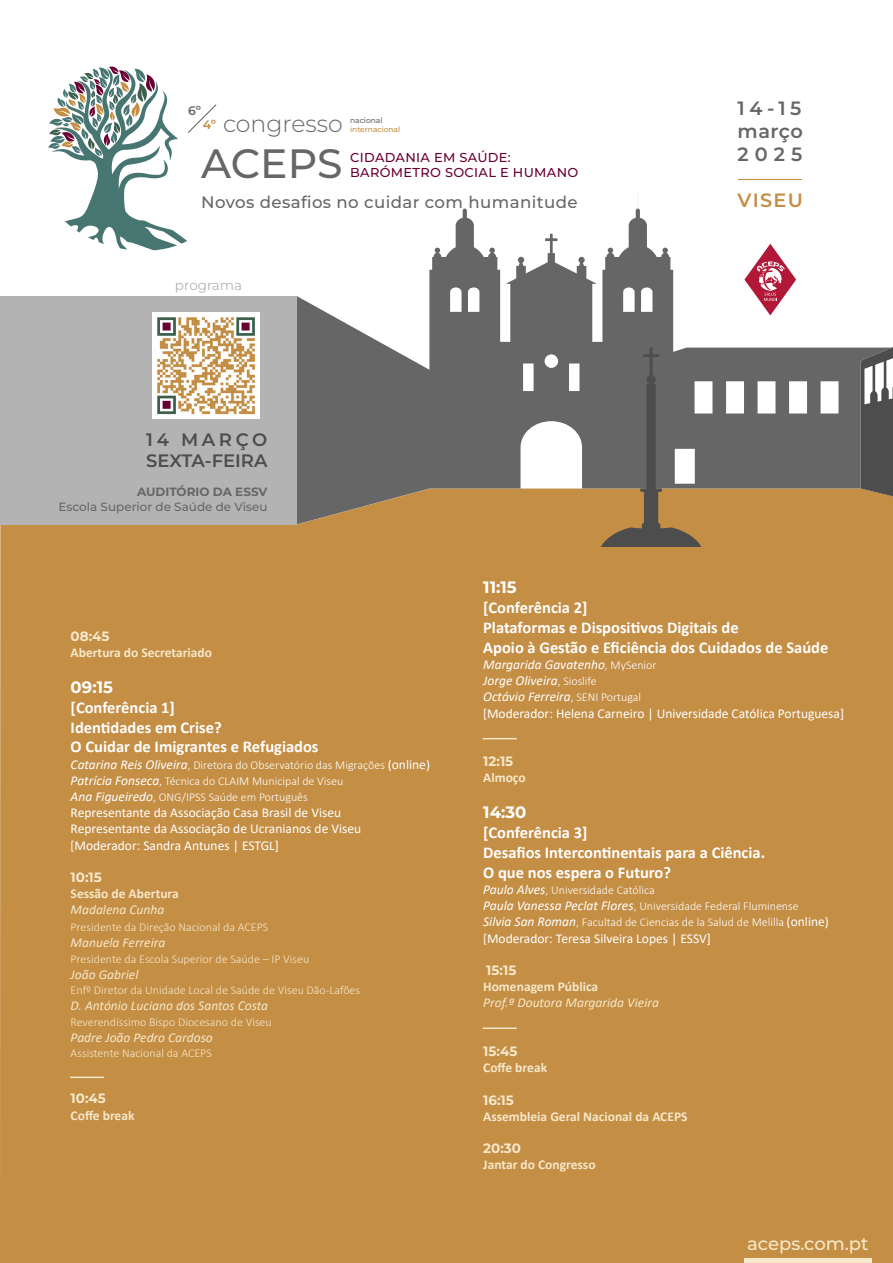
<style>
.page{position:relative;width:893px;height:1263px;background:#fff}
.page>*{position:absolute;margin:0;border:0;box-sizing:border-box;transform-origin:0 0}
.t1{font:500 40.95px "Montserrat";color:#666}
.t2{font:300 23.55px "Montserrat";color:#666}
.t3{font:600 19.2px/23.1px "Montserrat";letter-spacing:.23em;color:#666;text-align:justify}
.t4{font:600 19.2px "Montserrat";letter-spacing:.07em;color:#c48e45}
.t5{font:600 18px/21.6px "Montserrat";color:#4d4d4d}
.t6{font:500 18px "Montserrat";color:#f6e8c9}
.t7{font:500 16.65px "Montserrat";letter-spacing:.025em;color:#666}
.t8{font:700 16.5px/19.8px "Calibri";color:#fff}
.t9{font:700 16.5px "Montserrat";color:#fff}
.t10{font:13.5px/16.2px "Calibri";color:#fff}
.t11{font:700 13.5px "Calibri";color:#f6e8c9}
.t12{font:italic 13.5px "Calibri";color:#f6e8c9}
.t13{font:700 13.5px "Montserrat";color:#f6e8c9}
.t14{font:13.5px "Montserrat";color:#b3b3b3}
.t15{font:500 12.9px/15.5px "Montserrat";letter-spacing:.025em;color:#690032}
.t16{font:600 12.3px "Montserrat";color:#666}
.t17{font:600 12.3px "Montserrat";color:#c48e45}
.t18{font:300 12px/16.2px "Calibri";color:#fff}
.t19{font:300 12px "Calibri";color:#f6e8c9}
.t20{font:500 12px "Montserrat";color:#666}
.t21{font:700 12px "Montserrat";color:#666}
.t22{font:500 7.5px "Montserrat";color:#c48e45}
.t23{font:500 7.5px "Montserrat";color:#666}
.s1{font-weight:400;font-style:italic;font-size:13.5px}
.s2{font-weight:400;font-size:13.5px}
.s3{font-family:"Myriad Pro"}
.s4{font-style:italic}
.s5{font-weight:300;font-size:12px}
</style>
<div class="page">
<svg style="left:48px;top:66px;width:169px;height:184px"></svg>
<div style="left:0;top:496px;width:893px;height:767px;background:#c48e45"></div>
<svg style="left:296px;top:209px;width:596px;height:315px"></svg>
<svg style="left:601px;top:347px;width:100px;height:200px;background:#7a7062"></svg>
<div style="left:0;top:296px;width:296px;height:228px;background:#b3b3b3"></div>
<svg style="left:861px;top:347px;width:32px;height:149px;background:#6e6d6b"></svg>
<svg style="left:744px;top:244px;width:52px;height:71px"></svg>
<hr style="left:738px;top:179px;width:64px;height:1px;background:#c48e45">
<hr style="left:70px;top:1076px;width:34px;height:2px;background:#f6e8c9">
<hr style="left:483px;top:738px;width:34px;height:1px;background:#f6e8c9">
<hr style="left:483px;top:1027px;width:34px;height:2px;background:#f6e8c9">
<img style="left:153px;top:312px;width:106px;height:106px">
<hr style="left:744px;top:1259px;width:128px;height:4px;background:#f6e8c9">
<p class="t16" style="left:188px;top:103px;width:14px">6º</p>
<p class="t17" style="left:203px;top:117px;width:15px">4º</p>
<h2 class="t2" style="left:223px;top:108px;width:121px">congresso</h2>
<p class="t23" style="left:350px;top:116px;width:34px">nacional</p>
<p class="t22" style="left:350px;top:125px;width:52px">internacional</p>
<h1 class="t1" style="left:201px;top:136px;width:143px">ACEPS</h1>
<p class="t15" style="left:350px;top:149px;width:230px">CIDADANIA EM SAÚDE:<br>BARÓMETRO SOCIAL E HUMANO</p>
<h3 class="t7" style="left:201px;top:191px;width:378px">Novos desafios no cuidar com humanitude</h3>
<p class="t14" style="left:175px;top:276px;width:69px">programa</p>
<h3 class="t5" style="left:146px;top:428px;width:123px">14 MARÇO<br>SEXTA-FEIRA</h3>
<p class="t21" style="left:137px;top:484px;width:132px">AUDITÓRIO DA ESSV</p>
<p class="t20" style="left:59px;top:498px;width:210px">Escola Superior de Saúde de Viseu</p>
<h3 class="t3" style="left:738px;top:96px;width:67px">14-15 março 2025</h3>
<h3 class="t4" style="left:738px;top:188px;width:67px">VISEU</h3>
<p class="t13" style="left:71px;top:627px;width:40px">08:45</p>
<p class="t11" style="left:71px;top:643px;width:143px">Abertura do Secretariado</p>
<h3 class="t9" style="left:71px;top:676px;width:44px">09:15</h3>
<h3 class="t8" style="left:71px;top:697px;width:249px">[Conferência 1]<br>Identidades em Crise?<br>O Cuidar de Imigrantes e Refugiados</h3>
<p class="t18" style="left:71px;top:756px;width:361px"><span class="s1">Catarina Reis Oliveira</span>, Diretora do Observatório das Migrações <span class="s2">(online)<br></span><span class="s1">Patrícia Fonseca</span>, Técnica do CLAIM Municipal de Viseu<br><span class="s1">Ana Figueiredo</span>, ONG/IPSS Saúde em Português</p>
<p class="t10" style="left:71px;top:804px;width:292px">Representante da Associação Casa Brasil de Viseu<br>Representante da Associação de Ucranianos de Viseu <span class="s3">[</span>Moderador: Sandra Antunes | ESTGL]</p>
<p class="t13" style="left:71px;top:868px;width:33px">10:15</p>
<p class="t11" style="left:71px;top:884px;width:110px">Sessão de Abertura</p>
<p class="t12" style="left:71px;top:900px;width:95px">Madalena Cunha</p>
<p class="t19" style="left:71px;top:919px;width:199px">Presidente da Direção Nacional da ACEPS</p>
<p class="t12" style="left:71px;top:933px;width:96px">Manuela Ferreira</p>
<p class="t19" style="left:71px;top:951px;width:240px">Presidente da Escola Superior de Saúde – IP Viseu</p>
<p class="t12" style="left:71px;top:965px;width:69px">João Gabriel</p>
<p class="t19" style="left:71px;top:982px;width:291px">Enfº Diretor da Unidade Local de Saúde de Viseu Dão-Lafões</p>
<p class="t12" style="left:71px;top:996px;width:199px">D. António Luciano dos Santos Costa</p>
<p class="t19" style="left:71px;top:1014px;width:203px">Reverendíssimo Bispo Diocesano de Viseu</p>
<p class="t12" style="left:71px;top:1028px;width:144px">Padre João Pedro Cardoso</p>
<p class="t19" style="left:71px;top:1045px;width:143px">Assistente Nacional da ACEPS</p>
<p class="t13" style="left:71px;top:1089px;width:37px">10:45</p>
<p class="t11" style="left:71px;top:1105px;width:65px">Coffe break</p>
<h3 class="t9" style="left:483px;top:576px;width:35px">11:15</h3>
<h3 class="t8" style="left:483px;top:598px;width:347px">[Conferência 2]<br>Plataformas e Dispositivos Digitais de<br>Apoio à Gestão e Eficiência dos Cuidados de Saúde</h3>
<p class="t10" style="left:483px;top:656px;width:362px"><span class="s4">Margarida Gavatenho</span><span class="s5">, MySenior<br></span><span class="s4">Jorge Oliveira</span><span class="s5">, Sioslife<br></span><span class="s4">Octávio Ferreira</span><span class="s5">, SENI Portugal<br></span><span class="s3">[</span>Moderador: Helena Carneiro | Universidade Católica Portuguesa]</p>
<p class="t13" style="left:483px;top:752px;width:32px">12:15</p>
<p class="t11" style="left:483px;top:768px;width:44px">Almoço</p>
<h3 class="t9" style="left:483px;top:801px;width:45px">14:30</h3>
<h3 class="t8" style="left:483px;top:823px;width:283px">[Conferência 3]<br>Desafios Intercontinentais para a Ciência.<br>O que nos espera o Futuro?</h3>
<p class="t18" style="left:483px;top:882px;width:347px"><span class="s1">Paulo Alves</span>, Universidade Católica<br><span class="s1">Paula Vanessa Peclat Flores</span>, Universidade Federal Fluminense<br><span class="s1">Silvia San Roman</span>, Facultad de Ciencias de la Salud de Melilla <span class="s2">(online)</span></p>
<p class="t10" style="left:483px;top:930px;width:229px"><span class="s3">[</span>Moderador: Teresa Silveira Lopes | ESSV]</p>
<p class="t13" style="left:486px;top:961px;width:32px">15:15</p>
<p class="t11" style="left:483px;top:977px;width:117px">Homenagem Pública</p>
<p class="t12" style="left:483px;top:993px;width:177px">Prof.ª Doutora Margarida Vieira</p>
<p class="t13" style="left:483px;top:1042px;width:36px">15:45</p>
<p class="t11" style="left:483px;top:1058px;width:65px">Coffe break</p>
<p class="t13" style="left:483px;top:1091px;width:32px">16:15</p>
<p class="t11" style="left:483px;top:1107px;width:206px">Assembleia Geral Nacional da ACEPS</p>
<p class="t13" style="left:483px;top:1139px;width:39px">20:30</p>
<p class="t11" style="left:483px;top:1155px;width:114px">Jantar do Congresso</p>
<h3 class="t6" style="left:747px;top:1231px;width:123px">aceps.com.pt</h3>
</div>
